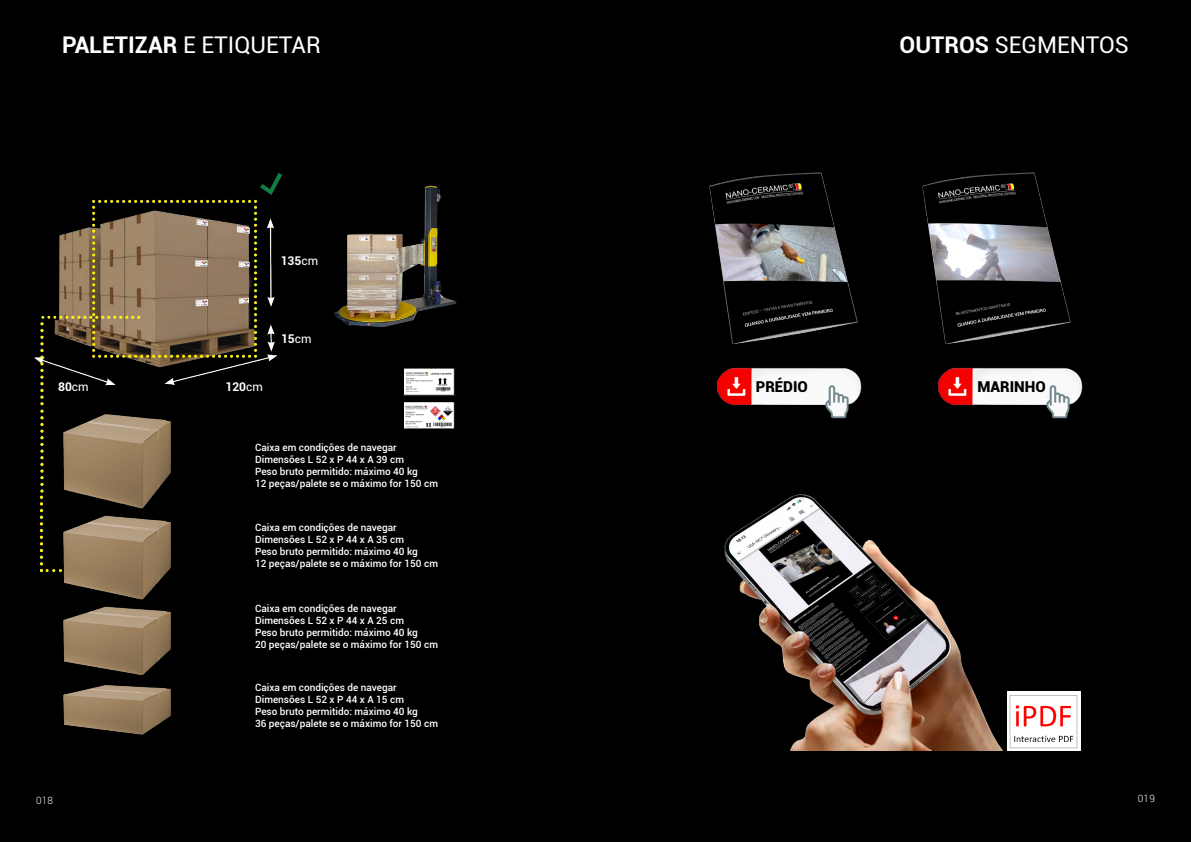
<style>
.page{position:relative;width:1191px;height:842px;background:#fff}
.page>*{position:absolute;margin:0;border:0;box-sizing:border-box;transform-origin:0 0}
.t1{font:23px "Roboto";color:#fff}
.t2{font:900 15px "Roboto";color:#000}
.t3{font:700 12px "Roboto";color:#fff}
.t4{font:500 10px/12px "Roboto";color:#fff}
.t5{font:300 10px "Roboto";letter-spacing:.03em;color:#fff}
.s1{font-weight:700}
.s2{font-weight:400}
</style>
<div class="page">
<div style="left:0;top:1px;width:1190px;height:840px;background:#000"></div>
<img style="left:724px;top:494px;width:284px;height:257px">
<img style="left:1008px;top:691px;width:72px;height:60px">
<img style="left:709px;top:172px;width:149px;height:173px">
<img style="left:717px;top:367px;width:145px;height:52px">
<img style="left:922px;top:172px;width:149px;height:173px">
<img style="left:938px;top:367px;width:145px;height:52px">
<img style="left:34px;top:173px;width:423px;height:562px">
<h1 class="t1" style="left:62px;top:32px;width:260px"><span class="s1">PALETIZAR</span> E ETIQUETAR</h1>
<h1 class="t1" style="left:899px;top:32px;width:231px"><span class="s1">OUTROS</span> SEGMENTOS</h1>
<p class="t3" style="left:281px;top:254px;width:39px">135<span class="s2">cm</span></p>
<p class="t3" style="left:58px;top:380px;width:32px">80<span class="s2">cm</span></p>
<p class="t3" style="left:225px;top:379px;width:39px">120<span class="s2">cm</span></p>
<p class="t3" style="left:281px;top:331px;width:32px">15<span class="s2">cm</span></p>
<p class="t4" style="left:255px;top:441px;width:184px">Caixa em condições de navegar<br>Dimensões L 52 x P 44 x A 39 cm<br>Peso bruto permitido: máximo 40 kg<br>12 peças/palete se o máximo for 150 cm</p>
<p class="t4" style="left:255px;top:521px;width:184px">Caixa em condições de navegar<br>Dimensões L 52 x P 44 x A 35 cm<br>Peso bruto permitido: máximo 40 kg<br>12 peças/palete se o máximo for 150 cm</p>
<p class="t4" style="left:255px;top:603px;width:184px">Caixa em condições de navegar<br>Dimensões L 52 x P 44 x A 25 cm<br>Peso bruto permitido: máximo 40 kg<br>20 peças/palete se o máximo for 150 cm</p>
<p class="t4" style="left:255px;top:681px;width:184px">Caixa em condições de navegar<br>Dimensões L 52 x P 44 x A 15 cm<br>Peso bruto permitido: máximo 40 kg<br>36 peças/palete se o máximo for 150 cm</p>
<h2 class="t2" style="left:756px;top:378px;width:54px">PRÉDIO</h2>
<h2 class="t2" style="left:977px;top:378px;width:70px">MARINHO</h2>
<p class="t5" style="left:36px;top:795px;width:19px">018</p>
<p class="t5" style="left:1137px;top:793px;width:19px">019</p>
</div>
